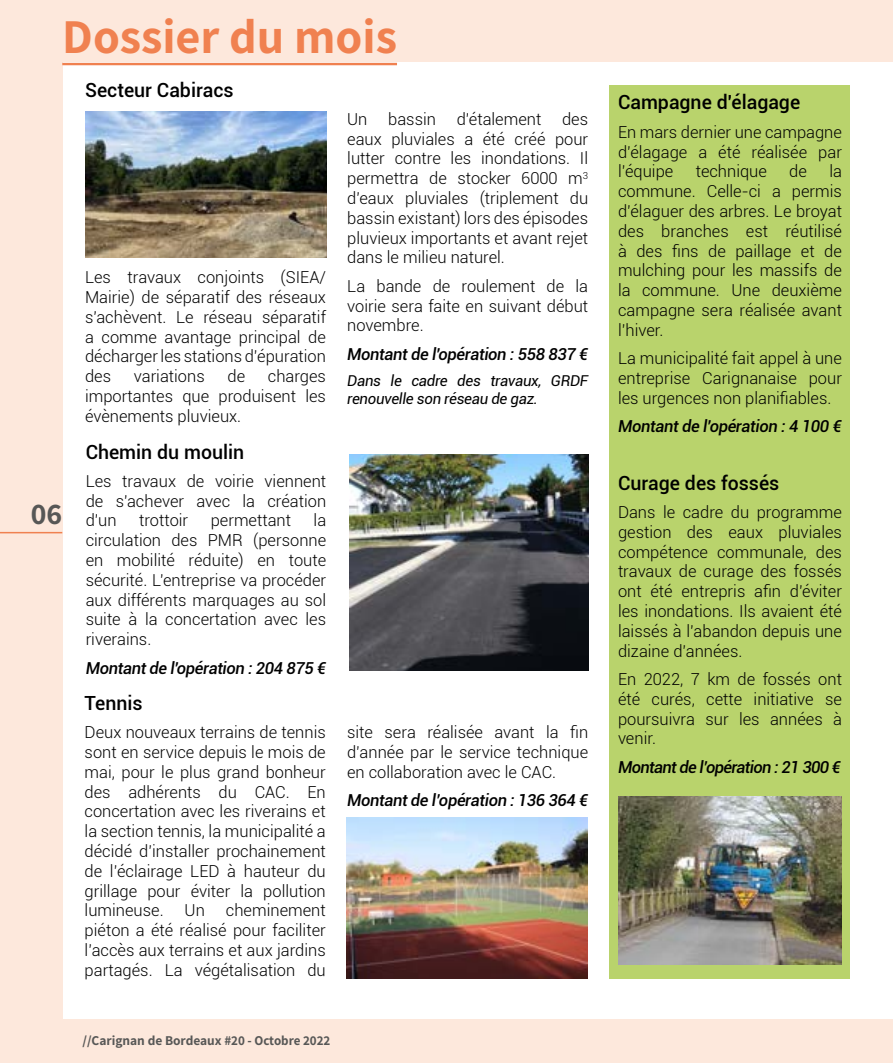
<style>
.page{position:relative;width:893px;height:1063px;background:#fde8dc}
.page>*{position:absolute;margin:0;border:0;box-sizing:border-box;transform-origin:0 0}
.t1{font:700 48.6px "Assistant";color:#f08150}
.t2{font:700 30px "Assistant";color:#575756}
.t3{font:500 19.5px "Roboto";color:#000}
.t4{font:300 16.5px/19.8px "Roboto";color:#000;text-align:justify}
.t5{font:italic 500 16.5px "Roboto";letter-spacing:-.02em;color:#000}
.t6{font:italic 500 16.5px "Roboto";letter-spacing:-.04em;color:#000}
.t7{font:italic 15px/18px "Roboto";letter-spacing:-.02em;color:#000}
.t8{font:700 13.5px "Assistant";color:#575756}
</style>
<div class="page">
<div style="left:64px;top:62px;width:829px;height:956px;background:#fff"></div>
<div style="left:609px;top:85px;width:241px;height:893px;background:#b9d36c"></div>
<hr style="left:0;top:532px;width:62px;height:1px;background:#f08150">
<hr style="left:62px;top:63px;width:335px;height:2px;background:#f08150">
<img style="left:347px;top:817px;width:241px;height:161px">
<img style="left:85px;top:112px;width:241px;height:145px">
<img style="left:350px;top:455px;width:238px;height:216px">
<img style="left:618px;top:797px;width:223px;height:167px">
<h1 class="t1" style="left:62px;top:3px;width:336px">Dossier du mois</h1>
<h2 class="t2" style="left:31px;top:493px;width:33px">06</h2>
<p class="t3" style="left:85px;top:76px;width:150px">Secteur Cabiracs</p>
<p class="t4" style="left:85px;top:267px;width:242px">Les travaux conjoints (SIEA/ Mairie) de séparatif des réseaux s'achèvent. Le réseau séparatif a comme avantage principal de décharger les stations d’épuration des</p>
<p class="t4" style="left:85px;top:366px;width:242px;text-indent:183px">charges importantes que produisent les évènements pluvieux.</p>
<p class="t4" style="left:134px;top:366px;width:72px">variations</p>
<p class="t4" style="left:227px;top:366px;width:19px">de</p>
<p class="t3" style="left:86px;top:438px;width:160px">Chemin du moulin</p>
<p class="t4" style="left:86px;top:471px;width:242px">Les travaux de voirie viennent de s'achever avec la création d'un</p>
<p class="t4" style="left:86px;top:510px;width:242px;text-indent:228px">la circulation des PMR (personne en mobilité réduite) en toute sécurité. L'entreprise va procéder aux différents marquages au sol suite à la concertation avec les riverains.</p>
<p class="t5" style="left:86px;top:656px;width:242px">Montant de l'opération : 204 875 €</p>
<p class="t4" style="left:139px;top:510px;width:51px">trottoir</p>
<p class="t4" style="left:211px;top:510px;width:82px">permettant</p>
<p class="t3" style="left:85px;top:689px;width:60px">Tennis</p>
<p class="t4" style="left:85px;top:722px;width:243px">Deux nouveaux terrains de tennis sont en service depuis le mois de mai, pour le plus grand bonheur des adhérents du CAC. En concertation avec les riverains et la section tennis, la municipalité a décidé d’installer prochainement de l’éclairage LED à hauteur du grillage pour éviter la pollution lumineuse.</p>
<p class="t4" style="left:85px;top:900px;width:243px;text-indent:141px">cheminement piéton a été réalisé pour faciliter l’accès aux terrains et aux jardins partagés. La végétalisation du</p>
<p class="t4" style="left:185px;top:900px;width:22px">Un</p>
<p class="t4" style="left:347px;top:109px;width:242px;text-indent:215px">des eaux pluviales a été créé pour lutter contre les inondations. Il permettra de stocker 6000 m<sup>3 </sup>d'eaux pluviales (triplement du bassin existant) lors des épisodes pluvieux importants et avant rejet dans le milieu naturel.</p>
<p class="t4" style="left:347px;top:275px;width:242px">La bande de roulement de la voirie sera faite en suivant début novembre.</p>
<p class="t5" style="left:347px;top:342px;width:242px">Montant de l'opération : 558 837 €</p>
<p class="t7" style="left:347px;top:371px;width:242px">Dans le cadre des travaux, GRDF renouvelle son réseau de gaz.</p>
<p class="t4" style="left:347px;top:109px;width:22px">Un</p>
<p class="t4" style="left:388px;top:109px;width:49px">bassin</p>
<p class="t4" style="left:457px;top:109px;width:86px">d'étalement</p>
<p class="t4" style="left:347px;top:722px;width:243px">site sera réalisée avant la fin d’année par le service technique en collaboration avec le CAC.</p>
<p class="t5" style="left:347px;top:789px;width:243px">Montant de l’opération : 136 364 €</p>
<p class="t8" style="left:82px;top:1031px;width:249px">//Carignan de Bordeaux #20 - Octobre 2022</p>
<p class="t3" style="left:618px;top:89px;width:184px">Campagne d'élagage</p>
<p class="t4" style="left:618px;top:121px;width:225px">En mars dernier une campagne d’élagage a été réalisée par l’équipe</p>
<p class="t4" style="left:618px;top:161px;width:225px;text-indent:211px">la commune. Celle-ci a permis d’élaguer des arbres. Le broyat des branches est réutilisé à des fins de paillage et de mulching pour les massifs de la commune. Une deuxième campagne sera réalisée avant l’hiver.</p>
<p class="t4" style="left:618px;top:348px;width:225px">La municipalité fait appel à une entreprise Carignanaise pour les urgences non planifiables.</p>
<p class="t5" style="left:618px;top:414px;width:225px">Montant de l'opération : 4 100 €</p>
<p class="t4" style="left:696px;top:161px;width:73px">technique</p>
<p class="t4" style="left:789px;top:161px;width:19px">de</p>
<p class="t3" style="left:618px;top:469px;width:163px">Curage des fossés</p>
<p class="t4" style="left:618px;top:502px;width:225px">Dans le cadre du programme gestion des eaux pluviales compétence communale, des travaux de curage des fossés ont été entrepris afin d’éviter les inondations. Ils avaient été laissés à l’abandon depuis une dizaine d’années.</p>
<p class="t4" style="left:618px;top:669px;width:225px">En 2022, 7 km de fossés ont été curés, cette initiative se poursuivra sur les années à venir.</p>
<p class="t6" style="left:618px;top:755px;width:224px">Montant de l’opération : 21 300 €</p>
</div>
